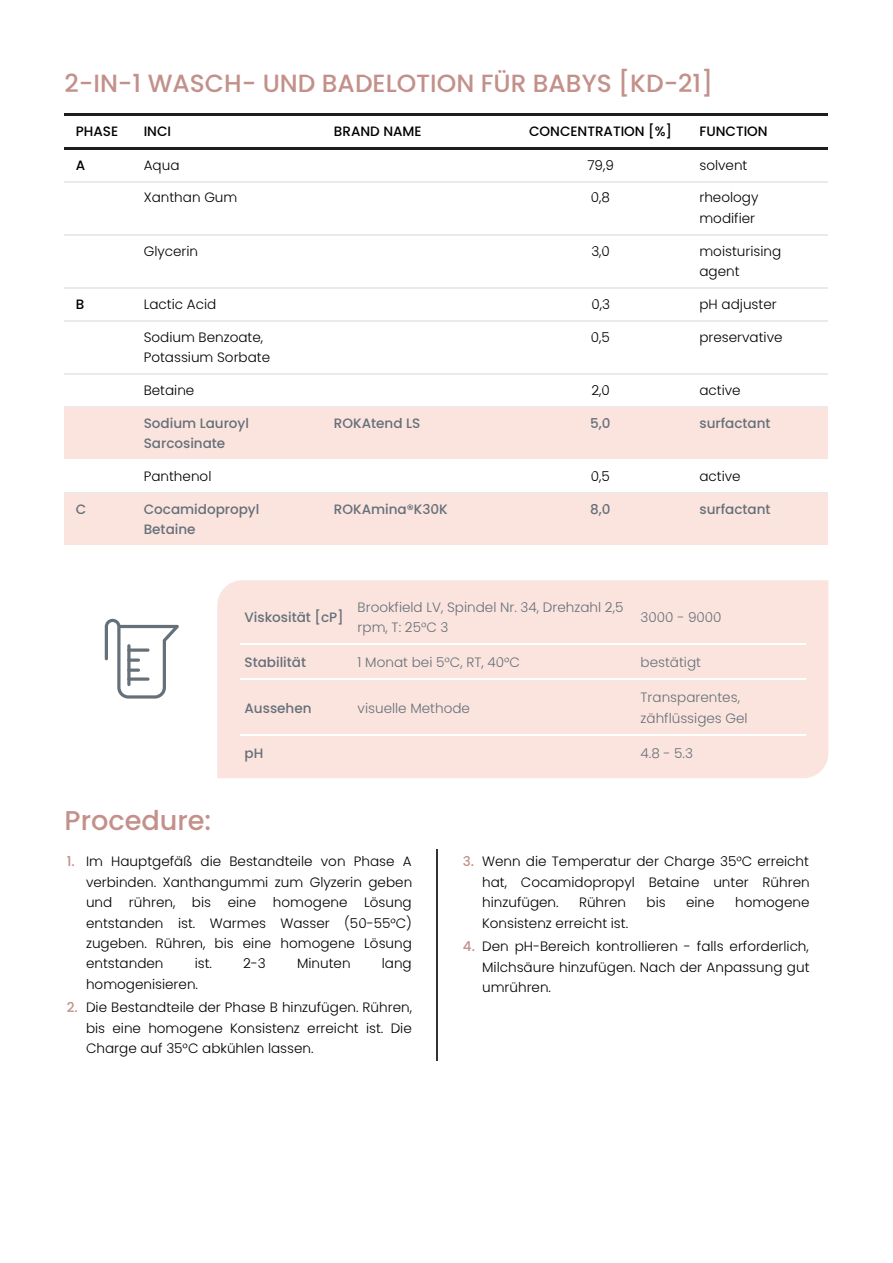
<style>
.page{position:relative;width:893px;height:1263px;background:#fff}
.page>*{position:absolute;margin:0;border:0;box-sizing:border-box;transform-origin:0 0}
.t1{font:500 27.15px "Poppins";letter-spacing:.005em;color:#c3908a}
.t2{font:24.9px "Medium Poppins";letter-spacing:.005em;color:#c3908a}
.t3{font:13.5px/20.4px "Light Poppins";letter-spacing:.005em;color:#000;text-align:justify}
.t4{font:13.5px/20.4px "Light Poppins";letter-spacing:.005em;color:#657079}
.t5{font:500 13.5px/20.4px "Poppins";letter-spacing:.005em;color:#657079}
.t6{font:500 13.5px "Poppins";letter-spacing:.005em;color:#000}
.s1{font-family:"Poppins";font-weight:500;color:#c3908a}
</style>
<div class="page">
<hr style="left:64px;top:113px;width:764px;height:2px;background:#1d1d1b">
<hr style="left:64px;top:147px;width:764px;height:2px;background:#1d1d1b">
<hr style="left:64px;top:181px;width:764px;height:1px;background:#e7ebeb">
<hr style="left:64px;top:234px;width:764px;height:1px;background:#e7ebeb">
<hr style="left:64px;top:287px;width:764px;height:1px;background:#e7ebeb">
<hr style="left:64px;top:320px;width:764px;height:1px;background:#e7ebeb">
<hr style="left:64px;top:373px;width:764px;height:1px;background:#e7ebeb">
<hr style="left:64px;top:406px;width:764px;height:1px;background:#e7ebeb">
<div style="left:64px;top:407px;width:764px;height:53px;background:#fbe4de"></div>
<hr style="left:64px;top:459px;width:764px;height:1px;background:#fff">
<hr style="left:64px;top:492px;width:764px;height:1px;background:#e7ebeb">
<div style="left:64px;top:493px;width:764px;height:53px;background:#fbe4de"></div>
<hr style="left:64px;top:545px;width:764px;height:1px;background:#fff">
<div style="left:217px;top:580px;width:611px;height:198px;background:#fbe4de"></div>
<hr style="left:240px;top:644px;width:113px;height:1px;background:#fff">
<hr style="left:353px;top:644px;width:283px;height:1px;background:#fff">
<hr style="left:636px;top:644px;width:169px;height:1px;background:#fff">
<hr style="left:240px;top:679px;width:113px;height:1px;background:#fff">
<hr style="left:353px;top:679px;width:283px;height:1px;background:#fff">
<hr style="left:636px;top:679px;width:169px;height:1px;background:#fff">
<hr style="left:240px;top:734px;width:113px;height:1px;background:#fff">
<hr style="left:353px;top:734px;width:283px;height:1px;background:#fff">
<hr style="left:636px;top:734px;width:169px;height:1px;background:#fff">
<hr style="left:437px;top:849px;width:1px;height:212px;background:#333">
<svg style="left:105px;top:619px;width:74px;height:80px"></svg>
<hr style="left:127px;top:649px;width:22px;height:3px;background:#657079;border-radius:2px">
<h2 class="t2" style="left:64px;top:66px;width:650px">2-IN-1 WASCH- UND BADELOTION FÜR BABYS [KD-21]</h2>
<p class="t6" style="left:76px;top:122px;width:44px">PHASE</p>
<p class="t6" style="left:144px;top:122px;width:29px">INCI</p>
<p class="t6" style="left:334px;top:122px;width:89px">BRAND NAME</p>
<p class="t6" style="left:529px;top:122px;width:144px">CONCENTRATION [%]</p>
<p class="t6" style="left:699px;top:122px;width:70px">FUNCTION</p>
<p class="t6" style="left:76px;top:156px;width:11px">A</p>
<p class="t3" style="left:144px;top:155px;width:37px">Aqua</p>
<p class="t3" style="left:587px;top:155px;width:28px">79,9</p>
<p class="t3" style="left:699px;top:155px;width:49px">solvent</p>
<p class="t3" style="left:144px;top:188px;width:95px">Xanthan Gum</p>
<p class="t3" style="left:590px;top:188px;width:21px">0,8</p>
<p class="t3" style="left:699px;top:188px;width:60px">rheology modifier</p>
<p class="t3" style="left:144px;top:241px;width:56px">Glycerin</p>
<p class="t3" style="left:591px;top:241px;width:20px">3,0</p>
<p class="t3" style="left:699px;top:241px;width:83px">moisturising agent</p>
<p class="t6" style="left:76px;top:295px;width:10px">B</p>
<p class="t3" style="left:144px;top:294px;width:74px">Lactic Acid</p>
<p class="t3" style="left:591px;top:294px;width:20px">0,3</p>
<p class="t3" style="left:699px;top:294px;width:79px">pH adjuster</p>
<p class="t3" style="left:144px;top:327px;width:128px">Sodium Benzoate,<br>Potassium Sorbate</p>
<p class="t3" style="left:590px;top:327px;width:20px">0,5</p>
<p class="t3" style="left:699px;top:327px;width:85px">preservative</p>
<p class="t3" style="left:144px;top:380px;width:52px">Betaine</p>
<p class="t3" style="left:591px;top:380px;width:20px">2,0</p>
<p class="t3" style="left:699px;top:380px;width:43px">active</p>
<p class="t5" style="left:144px;top:413px;width:107px">Sodium Lauroyl<br>Sarcosinate</p>
<p class="t5" style="left:334px;top:413px;width:88px">ROKAtend LS</p>
<p class="t5" style="left:590px;top:413px;width:22px">5,0</p>
<p class="t5" style="left:699px;top:413px;width:73px">surfactant</p>
<p class="t3" style="left:144px;top:466px;width:69px">Panthenol</p>
<p class="t3" style="left:590px;top:466px;width:20px">0,5</p>
<p class="t3" style="left:699px;top:466px;width:43px">active</p>
<p class="t5" style="left:76px;top:499px;width:12px">C</p>
<p class="t5" style="left:144px;top:499px;width:117px">Cocamidopropyl<br>Betaine</p>
<p class="t5" style="left:334px;top:499px;width:115px">ROKAmina®K30K</p>
<p class="t5" style="left:590px;top:499px;width:22px">8,0</p>
<p class="t5" style="left:699px;top:499px;width:73px">surfactant</p>
<p class="t5" style="left:244px;top:607px;width:101px">Viskosität [cP]</p>
<p class="t4" style="left:357px;top:597px;width:267px">Brookfield LV, Spindel Nr. 34, Drehzahl 2,5 rpm, T: 25°C 3</p>
<p class="t4" style="left:640px;top:607px;width:82px">3000 - 9000</p>
<p class="t5" style="left:244px;top:652px;width:63px">Stabilität</p>
<p class="t4" style="left:357px;top:652px;width:164px">1 Monat bei 5°C, RT, 40°C</p>
<p class="t4" style="left:640px;top:652px;width:62px">bestätigt</p>
<p class="t5" style="left:244px;top:698px;width:69px">Aussehen</p>
<p class="t4" style="left:357px;top:698px;width:114px">visuelle Methode</p>
<p class="t4" style="left:640px;top:688px;width:109px">Transparentes, zähflüssiges Gel</p>
<p class="t5" style="left:244px;top:743px;width:20px">pH</p>
<p class="t4" style="left:640px;top:743px;width:54px">4.8 - 5.3</p>
<h1 class="t1" style="left:64px;top:802px;width:148px">Procedure:</h1>
<p class="t3" style="left:86px;top:852px;width:327px;text-indent:-19px"><span class="s1">1.</span> Im Hauptgefäß die Bestandteile von Phase A verbinden. Xanthangummi zum Glyzerin geben und rühren, bis eine homogene Lösung entstanden ist. Warmes Wasser (50-55°C) zugeben. Rühren, bis eine homogene Lösung entstanden</p>
<p class="t3" style="left:195px;top:953px;width:19px">ist.</p>
<p class="t3" style="left:243px;top:953px;width:24px">2-3</p>
<p class="t3" style="left:297px;top:953px;width:55px">Minuten</p>
<p class="t3" style="left:382px;top:953px;width:31px">lang</p>
<p class="t3" style="left:86px;top:974px;width:113px">homogenisieren.</p>
<p class="t3" style="left:86px;top:997px;width:327px;text-indent:-19px"><span class="s1">2.</span> Die Bestandteile der Phase B hinzufügen. Rühren, bis eine homogene Konsistenz erreicht ist. Die Charge auf 35°C abkühlen lassen.</p>
<p class="t3" style="left:482px;top:852px;width:329px;text-indent:-19px"><span class="s1">3.</span> Wenn die Temperatur der Charge 35°C erreicht hat, Cocamidopropyl Betaine unter Rühren hinzufügen.</p>
<p class="t3" style="left:579px;top:892px;width:48px">Rühren</p>
<p class="t3" style="left:646px;top:892px;width:21px">bis</p>
<p class="t3" style="left:686px;top:892px;width:30px">eine</p>
<p class="t3" style="left:735px;top:892px;width:76px">homogene</p>
<p class="t3" style="left:482px;top:913px;width:147px">Konsistenz erreicht ist.</p>
<p class="t3" style="left:482px;top:936px;width:329px;text-indent:-19px"><span class="s1">4.</span> Den pH-Bereich kontrollieren - falls erforderlich, Milchsäure hinzufügen. Nach der Anpassung gut umrühren.</p>
</div>
